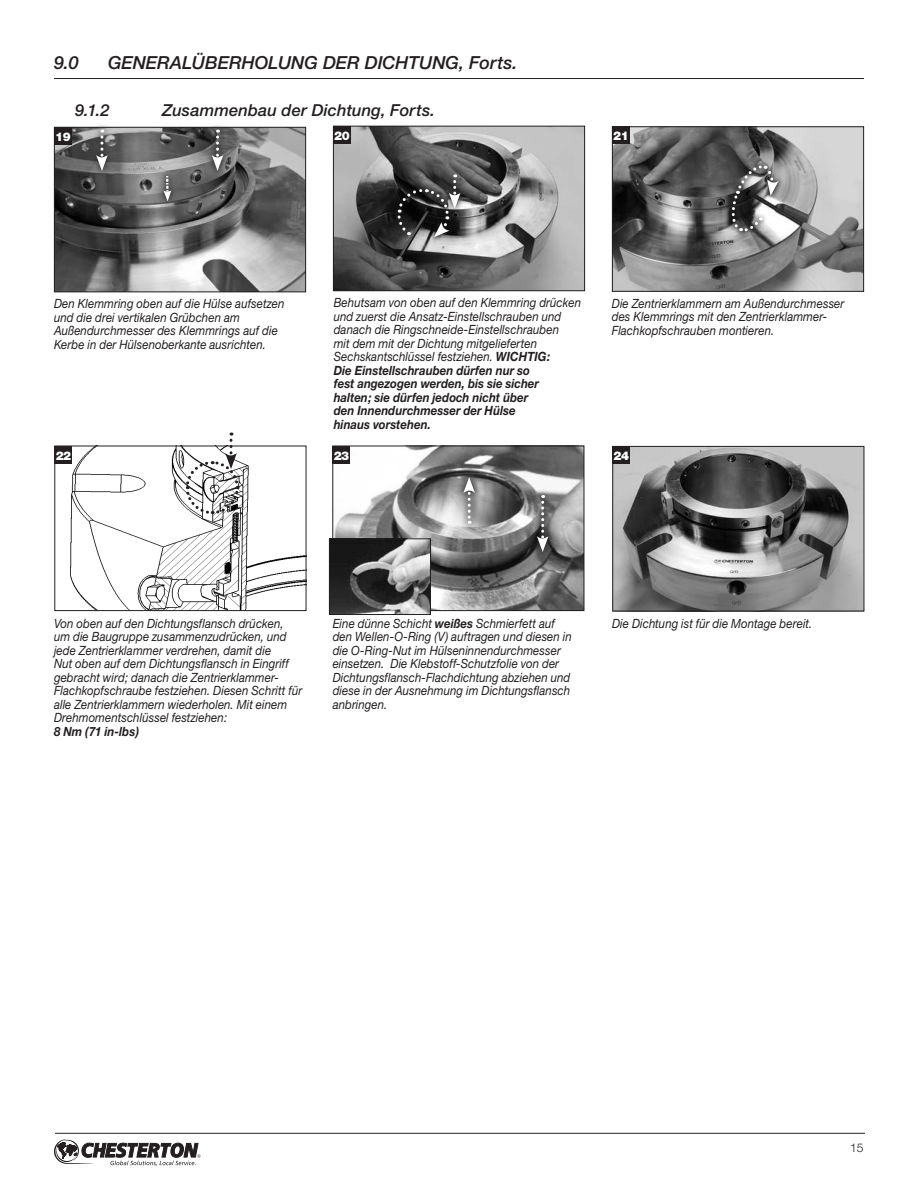
<style>
.page{position:relative;width:918px;height:1188px;background:#fff}
.page>*{position:absolute;margin:0;border:0;box-sizing:border-box;transform-origin:0 0}
.t1{font:italic 500 18px "Helvetica Neue";letter-spacing:-.005em;color:#231f20}
.t2{font:italic 500 16.5px "Helvetica Neue";letter-spacing:.005em;color:#231f20}
.t3{font:italic 12.75px/13.5px "Helvetica Neue CE";letter-spacing:.005em;color:#231f20;scale:.9 1}
.t4{font:italic 700 12.75px "Helvetica Neue CE";letter-spacing:.005em;color:#231f20;scale:.9 1}
.t5{font:900 12px "Helvetica Neue CE";letter-spacing:-.05em;color:#fff}
.t6{font:300 12px "Helvetica Neue CE";color:#231f20}
.s1{font-weight:700}
</style>
<div class="page">
<svg style="left:54px;top:1139px;width:147px;height:27px"></svg>
<hr style="left:55px;top:1133px;width:810px;height:1px;background:#231f20">
<img style="left:614px;top:448px;width:248px;height:161px">
<div style="left:612px;top:446px;width:252px;height:165px;border:1px solid #231f20"></div>
<div style="left:612px;top:446px;width:18px;height:18px;background:#231f20"></div>
<img style="left:56px;top:129px;width:248px;height:161px">
<div style="left:54px;top:127px;width:252px;height:165px;border:1px solid #231f20"></div>
<div style="left:54px;top:127px;width:18px;height:18px;background:#231f20"></div>
<svg style="left:205px;top:125px;width:25px;height:52px"></svg>
<svg style="left:212px;top:130px;width:11px;height:41px"></svg>
<svg style="left:89px;top:125px;width:25px;height:52px"></svg>
<svg style="left:96px;top:130px;width:12px;height:41px"></svg>
<svg style="left:157px;top:169px;width:21px;height:39px"></svg>
<svg style="left:163px;top:176px;width:8px;height:25px"></svg>
<img style="left:334px;top:448px;width:248px;height:161px">
<div style="left:332px;top:446px;width:252px;height:165px;border:1px solid #231f20"></div>
<div style="left:332px;top:446px;width:18px;height:18px;background:#231f20"></div>
<img style="left:331px;top:540px;width:98px;height:73px">
<div style="left:329px;top:538px;width:102px;height:77px;border:1px solid #231f20"></div>
<svg style="left:530px;top:488px;width:25px;height:70px"></svg>
<svg style="left:537px;top:495px;width:12px;height:57px"></svg>
<svg style="left:457px;top:471px;width:25px;height:59px"></svg>
<svg style="left:463px;top:477px;width:12px;height:47px"></svg>
<img style="left:70px;top:448px;width:234px;height:161px">
<div style="left:54px;top:446px;width:252px;height:165px;border:1px solid #231f20"></div>
<div style="left:54px;top:446px;width:18px;height:18px;background:#231f20"></div>
<svg style="left:184px;top:433px;width:56px;height:83px"></svg>
<img style="left:614px;top:128px;width:248px;height:162px">
<div style="left:612px;top:126px;width:252px;height:166px;border:1px solid #231f20"></div>
<div style="left:612px;top:126px;width:18px;height:18px;background:#231f20"></div>
<svg style="left:726px;top:160px;width:58px;height:76px"></svg>
<svg style="left:732px;top:164px;width:47px;height:69px"></svg>
<img style="left:335px;top:128px;width:248px;height:161px">
<div style="left:333px;top:126px;width:252px;height:165px;border:1px solid #231f20"></div>
<div style="left:333px;top:126px;width:18px;height:18px;background:#231f20"></div>
<svg style="left:442px;top:168px;width:25px;height:47px"></svg>
<svg style="left:392px;top:184px;width:62px;height:58px"></svg>
<svg style="left:396px;top:174px;width:65px;height:63px;background:#3f3f3f"></svg>
<hr style="left:54px;top:78px;width:810px;height:1px;background:#231f20">
<h1 class="t1" style="left:54px;top:52px;width:26px">9.0</h1>
<h1 class="t1" style="left:108px;top:52px;width:411px">GENERALÜBERHOLUNG DER DICHTUNG, Forts.</h1>
<p class="t2" style="left:75px;top:100px;width:36px">9.1.2</p>
<p class="t2" style="left:162px;top:100px;width:275px">Zusammenbau der Dichtung, Forts.</p>
<p class="t5" style="left:55px;top:129px;width:17px">19</p>
<p class="t5" style="left:334px;top:128px;width:17px">20</p>
<p class="t5" style="left:613px;top:129px;width:17px">21</p>
<p class="t3" style="left:334px;top:296px;width:276px">Behutsam von oben auf den Klemmring drücken und zuerst die Ansatz-Einstellschrauben und danach die Ringschneide-Einstellschrauben<br>mit dem mit der Dichtung mitgelieferten Sechskantschlüssel festziehen. <span class="s1">WICHTIG:<br>Die Einstellschrauben dürfen nur so<br>fest angezogen werden, bis sie sicher<br>halten; sie dürfen jedoch nicht über<br>den Innendurchmesser der Hülse<br>hinaus vorstehen.</span></p>
<p class="t3" style="left:54px;top:297px;width:258px">Den Klemmring oben auf die Hülse aufsetzen und die drei vertikalen Grübchen am Außendurchmesser des Klemmrings auf die Kerbe in der Hülsenoberkante ausrichten.</p>
<p class="t3" style="left:612px;top:296px;width:260px">Die Zentrierklammern am Außendurchmesser des Klemmrings mit den Zentrierklammer-<br>Flachkopfschrauben montieren.</p>
<p class="t5" style="left:56px;top:448px;width:17px">22</p>
<p class="t5" style="left:334px;top:448px;width:17px">23</p>
<p class="t5" style="left:614px;top:448px;width:17px">24</p>
<p class="t3" style="left:54px;top:617px;width:277px">Von oben auf den Dichtungsflansch drücken, um die Baugruppe zusammenzudrücken, und jede Zentrierklammer verdrehen, damit die<br>Nut oben auf dem Dichtungsflansch in Eingriff gebracht wird; danach die Zentrierklammer-Flachkopfschraube festziehen. Diesen Schritt für alle Zentrierklammern wiederholen. Mit einem Drehmomentschlüssel festziehen:</p>
<p class="t4" style="left:54px;top:723px;width:96px">8 Nm (71 in-lbs)</p>
<p class="t3" style="left:333px;top:617px;width:267px">Eine dünne Schicht <span class="s1">weißes</span> Schmierfett auf den Wellen-O-Ring (V) auftragen und diesen in die O-Ring-Nut im Hülseninnendurchmesser einsetzen. Die Klebstoff-Schutzfolie von der Dichtungsflansch-Flachdichtung abziehen und diese in der Ausnehmung im Dichtungsflansch anbringen.</p>
<p class="t3" style="left:612px;top:617px;width:224px">Die Dichtung ist für die Montage bereit.</p>
<p class="t6" style="left:850px;top:1140px;width:15px">15</p>
</div>
